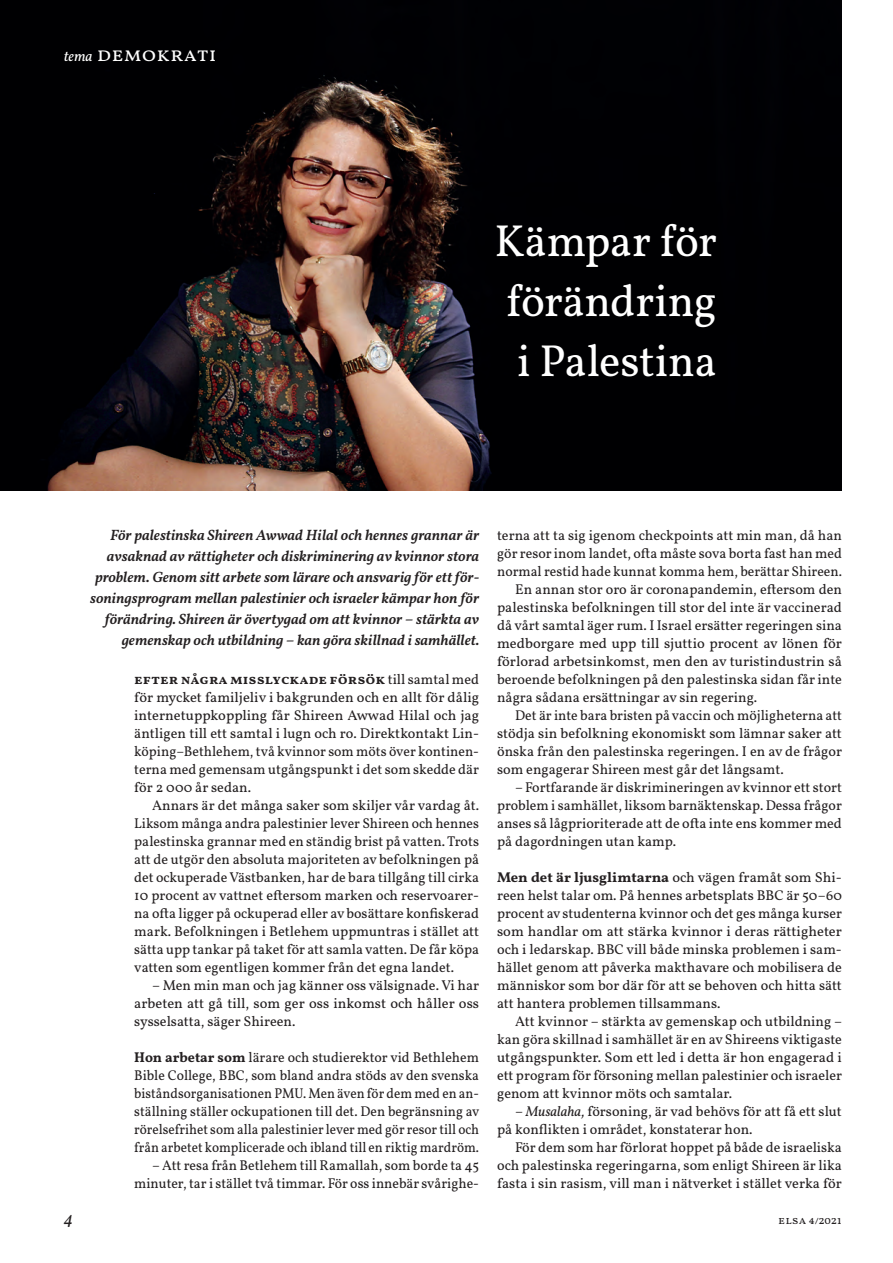
<style>
.page{position:relative;width:893px;height:1263px;background:#fff}
.page>*{position:absolute;margin:0;border:0;box-sizing:border-box;transform-origin:0 0}
.t1{font:45px "Vollkorn";letter-spacing:-.02em;color:#fff}
.t2{font:21px "Vollkorn";color:#fff}
.t3{font:italic 18px "Vollkorn";color:#231f20}
.Bröd{font:italic 600 15px/21px "Vollkorn";color:#231f20;text-align:right}
.Bröd_följande{font:14.25px/18px "Vollkorn";color:#231f20;text-align:justify}
.Bröd-2{font:14.25px/18px "Vollkorn";color:#231f20;text-align:justify}
.t4{font:12px "Vollkorn";color:#231f20}
.s1{font-style:italic;font-size:15px}
.s2{font-weight:700}
.s3{font-style:italic}
</style>
<div class="page">
<img style="left:0;top:0;width:842px;height:490px">
<p class="t2" style="left:64px;top:39px;width:154px"><span class="s1">tema</span> demokrati</p>
<p class="t1" style="left:494px;top:207px;width:224px">Kämpar för</p>
<p class="t1" style="left:506px;top:267px;width:212px">förändring</p>
<p class="t1" style="left:517px;top:327px;width:201px">i Palestina</p>
<p class="Bröd" style="left:90px;top:525px;width:390px">För palestinska Shireen Awwad Hilal och hennes grannar är avsaknad av rättigheter och diskriminering av kvinnor stora problem. Genom sitt arbete som lärare och ansvarig för ett för&shy;soningsprogram mellan palestinier och israeler kämpar hon för förändring. Shireen är övertygad om att kvinnor – stärkta av gemenskap och utbildning – kan göra skillnad i samhället.</p>
<p class="Bröd-2" style="left:134px;top:671px;width:346px"><span class="s2">Efter några misslyckade försök</span> till samtal med för mycket familjeliv i bakgrunden och en allt för dålig internetuppkoppling får Shireen Awwad Hilal och jag äntligen till ett samtal i lugn och ro. Direktkontakt Lin&shy;köping–Bethlehem, två kvinnor som möts över kontinen&shy;terna med gemensam utgångspunkt i det som skedde där för 2 000 år sedan.</p>
<p class="Bröd_följande" style="left:134px;top:797px;width:346px;text-indent:18px">Annars är det många saker som skiljer vår vardag åt.<br>Liksom många andra palestinier lever Shireen och hennes palestinska grannar med en ständig brist på vatten. Trots att de utgör den absoluta majoriteten av befolkningen på det ockuperade Västbanken, har de bara tillgång till cirka 10 procent av vattnet eftersom marken och reservoarer&shy;na ofta ligger på ockuperad eller av bosättare konfiskerad mark. Befolkningen i Betlehem uppmuntras i stället att sätta upp tankar på taket för att samla vatten. De får köpa vatten som egentligen kommer från det egna landet.</p>
<p class="Bröd_följande" style="left:134px;top:977px;width:346px;text-indent:18px">– Men min man och jag känner oss välsignade. Vi har arbeten att gå till, som ger oss inkomst och håller oss sysselsatta, säger Shireen.</p>
<p class="Bröd-2" style="left:134px;top:1049px;width:347px"><span class="s2">Hon arbetar som</span> lärare och studierektor vid Bethlehem Bible College, BBC, som bland andra stöds av den svenska biståndsorganisationen PMU. Men även för dem med en an&shy;ställning ställer ockupationen till det. Den begränsning av rörelsefrihet som alla palestinier lever med gör resor till och från arbetet komplicerade och ibland till en riktig mardröm.</p>
<p class="Bröd_följande" style="left:134px;top:1157px;width:346px;text-align:right">– Att resa från Betlehem till Ramallah, som borde ta 45 minuter, tar i stället två timmar. För oss innebär svårighe-</p>
<p class="Bröd_följande" style="left:497px;top:527px;width:346px">terna att ta sig igenom checkpoints att min man, då han gör resor inom landet, ofta måste sova borta fast han med normal restid hade kunnat komma hem, berättar Shireen.</p>
<p class="Bröd_följande" style="left:497px;top:581px;width:346px;text-indent:18px">En annan stor oro är coronapandemin, eftersom den palestinska befolkningen till stor del inte är vaccinerad då vårt samtal äger rum. I Israel ersätter regeringen sina medborgare med upp till sjuttio procent av lönen för förlorad arbetsinkomst, men den av turistindustrin så beroende befolkningen på den palestinska sidan får inte några sådana ersättningar av sin regering.</p>
<p class="Bröd_följande" style="left:497px;top:707px;width:346px;text-indent:18px">Det är inte bara bristen på vaccin och möjligheterna att stödja sin befolkning ekonomiskt som lämnar saker att önska från den palestinska regeringen. I en av de frågor som engagerar Shireen mest går det långsamt.</p>
<p class="Bröd_följande" style="left:497px;top:779px;width:346px;text-indent:18px">– Fortfarande är diskrimineringen av kvinnor ett stort problem i samhället, liksom barnäktenskap. Dessa frågor anses så lågprioriterade att de ofta inte ens kommer med på dagordningen utan kamp.</p>
<p class="Bröd-2" style="left:497px;top:869px;width:346px"><span class="s2">Men det är ljusglimtarna</span> och vägen framåt som Shi&shy;reen helst talar om. På hennes arbetsplats BBC är 50–60 procent av studenterna kvinnor och det ges många kurser som handlar om att stärka kvinnor i deras rättigheter och i ledarskap. BBC vill både minska problemen i sam&shy;hället genom att påverka makthavare och mobilisera de människor som bor där för att se behoven och hitta sätt att hantera problemen tillsammans.</p>
<p class="Bröd_följande" style="left:497px;top:1013px;width:347px;text-indent:18px">Att kvinnor – stärkta av gemenskap och utbildning – kan göra skillnad i samhället är en av Shireens viktigaste utgångspunkter. Som ett led i detta är hon engagerad i ett program för försoning mellan palestinier och israeler genom att kvinnor möts och samtalar.</p>
<p class="Bröd_följande" style="left:497px;top:1103px;width:346px;text-indent:18px">– <span class="s3">Musalaha,</span> försoning, är vad behövs för att få ett slut på konflikten i området, konstaterar hon.</p>
<p class="Bröd_följande" style="left:497px;top:1139px;width:346px;text-indent:18px">För dem som har förlorat hoppet på både de israeliska och palestinska regeringarna, som enligt Shireen är lika fasta i sin rasism, vill man i nätverket i stället verka för</p>
<p class="t3" style="left:64px;top:1205px;width:11px">4</p>
<p class="t4" style="left:778px;top:1211px;width:65px">elsa 4/2021</p>
</div>
